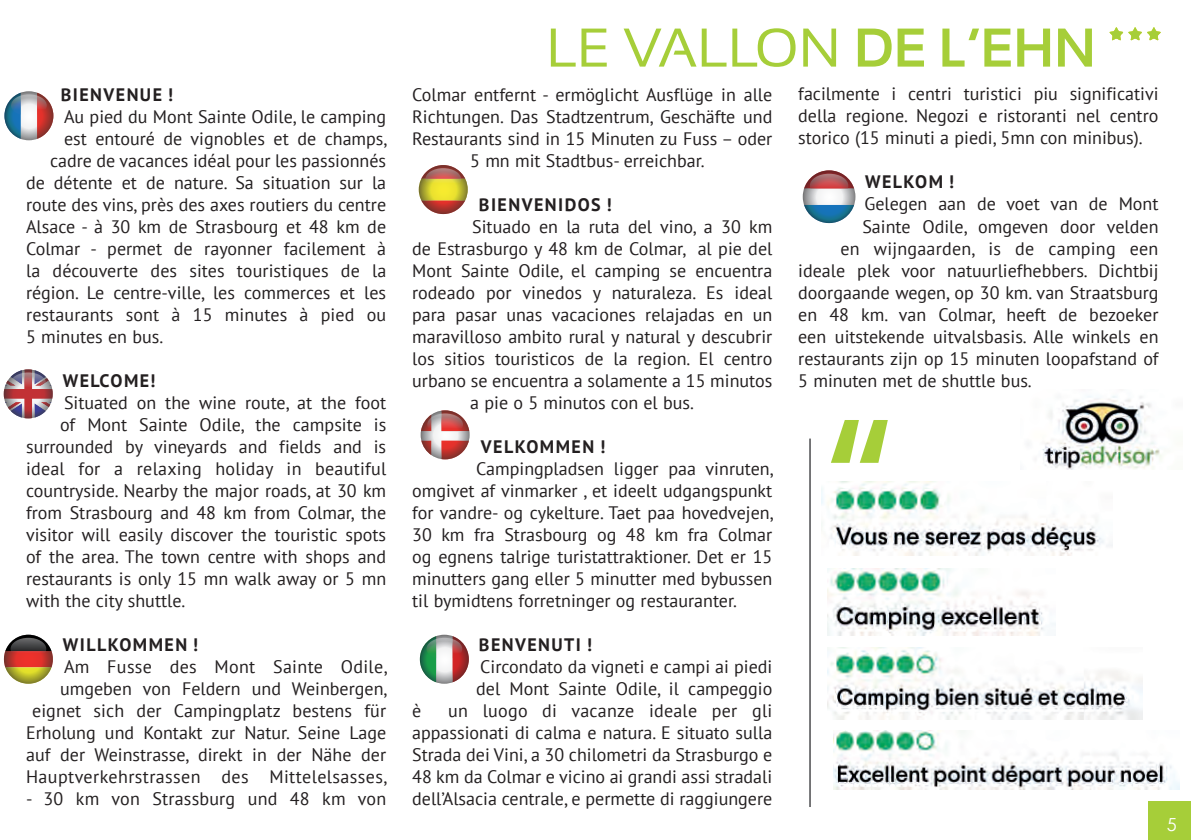
<style>
.page{position:relative;width:1191px;height:840px;background:#fff}
.page>*{position:absolute;margin:0;border:0;box-sizing:border-box;transform-origin:0 0}
.t1{font:54.4px "Sansation";color:#a6ce39}
.t2{font:18px/22px "PT Sans";color:#231f20;text-align:justify}
.t3{font:700 18px "PT Sans";letter-spacing:.08em;color:#231f20}
.t4{font:18px "Century Gothic";color:#fff}
.s1{font-weight:700}
</style>
<div class="page">
<svg style="left:4px;top:634px;width:49px;height:49px"></svg>
<svg style="left:4px;top:369px;width:49px;height:49px"></svg>
<svg style="left:4px;top:91px;width:49px;height:49px"></svg>
<svg style="left:420px;top:634px;width:49px;height:49px"></svg>
<svg style="left:802px;top:170px;width:53px;height:53px"></svg>
<svg style="left:421px;top:410px;width:48px;height:49px"></svg>
<svg style="left:419px;top:165px;width:49px;height:49px"></svg>
<hr style="left:809px;top:438px;width:2px;height:368px;background:#57585a">
<svg style="left:831px;top:420px;width:56px;height:42px"></svg>
<svg style="left:1109px;top:27px;width:51px;height:13px"></svg>
<img style="left:1042px;top:396px;width:120px;height:73px">
<div style="left:1148px;top:801px;width:43px;height:38px;background:#a6ce39"></div>
<img style="left:821px;top:481px;width:291px;height:74px">
<img style="left:827px;top:568px;width:228px;height:67px">
<img style="left:827px;top:647px;width:315px;height:71px">
<img style="left:833px;top:730px;width:346px;height:59px">
<p class="t3" style="left:61px;top:82px;width:114px">BIENVENUE !</p>
<p class="t2" style="left:64px;top:105px;width:323px">Au pied du Mont Sainte Odile, le camping</p>
<p class="t2" style="left:64px;top:127px;width:325px">est entouré de vignobles et de champs,</p>
<p class="t2" style="left:50px;top:149px;width:338px">cadre de vacances idéal pour les passionnés</p>
<p class="t2" style="left:26px;top:171px;width:362px">de détente et de nature. Sa situation sur la</p>
<p class="t2" style="left:26px;top:193px;width:362px">route des vins, près des axes routiers du centre</p>
<p class="t2" style="left:26px;top:215px;width:361px">Alsace - à 30 km de Strasbourg et 48 km de</p>
<p class="t2" style="left:26px;top:237px;width:361px">Colmar - permet de rayonner facilement à</p>
<p class="t2" style="left:26px;top:259px;width:362px">la découverte des sites touristiques de la</p>
<p class="t2" style="left:26px;top:281px;width:361px">région. Le centre-ville, les commerces et les</p>
<p class="t2" style="left:26px;top:303px;width:362px">restaurants sont à 15 minutes à pied ou</p>
<p class="t2" style="left:26px;top:325px;width:139px">5 minutes en bus.</p>
<p class="t3" style="left:63px;top:368px;width:94px">WELCOME!</p>
<p class="t2" style="left:64px;top:391px;width:323px">Situated on the wine route, at the foot</p>
<p class="t2" style="left:60px;top:413px;width:328px">of Mont Sainte Odile, the campsite is</p>
<p class="t2" style="left:26px;top:435px;width:362px">surrounded by vineyards and fields and is</p>
<p class="t2" style="left:26px;top:457px;width:362px">ideal for a relaxing holiday in beautiful</p>
<p class="t2" style="left:26px;top:479px;width:362px">countryside. Nearby the major roads, at 30 km</p>
<p class="t2" style="left:26px;top:501px;width:362px">from Strasbourg and 48 km from Colmar, the</p>
<p class="t2" style="left:26px;top:523px;width:362px">visitor will easily discover the touristic spots</p>
<p class="t2" style="left:26px;top:545px;width:361px">of the area. The town centre with shops and</p>
<p class="t2" style="left:26px;top:567px;width:362px">restaurants is only 15 mn walk away or 5 mn</p>
<p class="t2" style="left:26px;top:589px;width:161px">with the city shuttle.</p>
<p class="t3" style="left:63px;top:632px;width:137px">WILLKOMMEN !</p>
<p class="t2" style="left:26px;top:655px;width:363px;text-align:right">Am Fusse des Mont Sainte Odile, umgeben von Feldern und Weinbergen, eignet sich der Campingplatz bestens für Erholung und Kontakt zur Natur. Seine Lage auf der Weinstrasse, direkt in der Nähe der Hauptverkehrstrassen des Mittelelsasses,</p>
<p class="t2" style="left:26px;top:787px;width:362px">- 30 km von Strassburg und 48 km von</p>
<h1 class="t1" style="left:546px;top:17px;width:551px">LE VALLON <span class="s1">DE L’EHN</span></h1>
<p class="t2" style="left:412px;top:83px;width:362px;text-align:center">Colmar entfernt - ermöglicht Ausflüge in alle Richtungen. Das Stadtzentrum, Geschäfte und Restaurants sind in 15 Minuten zu Fuss – oder 5 mn mit Stadtbus- erreichbar.</p>
<p class="t3" style="left:479px;top:192px;width:134px">BIENVENIDOS !</p>
<p class="t2" style="left:472px;top:215px;width:302px">Situado en la ruta del vino, a 30 km</p>
<p class="t2" style="left:412px;top:237px;width:362px">de Estrasburgo y 48 km de Colmar, al pie del</p>
<p class="t2" style="left:412px;top:259px;width:362px">Mont Sainte Odile, el camping se encuentra</p>
<p class="t2" style="left:412px;top:281px;width:362px">rodeado por vinedos y naturaleza. Es ideal</p>
<p class="t2" style="left:412px;top:303px;width:362px">para pasar unas vacaciones relajadas en un</p>
<p class="t2" style="left:412px;top:325px;width:362px">maravilloso ambito rural y natural y descubrir</p>
<p class="t2" style="left:412px;top:347px;width:362px">los sitios touristicos de la region. El centro</p>
<p class="t2" style="left:412px;top:369px;width:362px">urbano se encuentra a solamente a 15 minutos</p>
<p class="t2" style="left:470px;top:391px;width:225px">a pie o 5 minutos con el bus.</p>
<p class="t3" style="left:481px;top:434px;width:126px">VELKOMMEN !</p>
<p class="t2" style="left:412px;top:457px;width:363px;text-indent:64px">Campingpladsen ligger paa vinruten, omgivet af vinmarker , et ideelt udgangspunkt for vandre- og cykelture. Taet paa hovedvejen, 30 km fra Strasbourg og 48 km fra Colmar og egnens talrige turistattraktioner. Det er 15 minutters gang eller 5 minutter med bybussen til bymidtens forretninger og restauranter.</p>
<p class="t3" style="left:479px;top:632px;width:115px">BENVENUTI !</p>
<p class="t2" style="left:476px;top:655px;width:298px">Circondato da vigneti e campi ai piedi del Mont Sainte Odile, il campeggio</p>
<p class="t2" style="left:412px;top:699px;width:11px">è</p>
<p class="t2" style="left:412px;top:699px;width:362px;text-indent:36px">un luogo di vacanze ideale per gli appassionati di calma e natura. E situato sulla Strada dei Vini, a 30 chilometri da Strasburgo e 48 km da Colmar e vicino ai grandi assi stradali dell’Alsacia centrale, e permette di raggiungere</p>
<p class="t2" style="left:798px;top:83px;width:362px">facilmente i centri turistici piu significativi della regione. Negozi e ristoranti nel centro storico (15 minuti a piedi, 5mn con minibus).</p>
<p class="t3" style="left:865px;top:170px;width:91px">WELKOM !</p>
<p class="t2" style="left:864px;top:193px;width:295px">Gelegen aan de voet van de Mont</p>
<p class="t2" style="left:862px;top:215px;width:297px">Sainte Odile, omgeven door velden</p>
<p class="t2" style="left:840px;top:237px;width:319px">en wijngaarden, is de camping een</p>
<p class="t2" style="left:798px;top:259px;width:362px">ideale plek voor natuurliefhebbers. Dichtbij</p>
<p class="t2" style="left:798px;top:281px;width:362px">doorgaande wegen, op 30 km. van Straatsburg</p>
<p class="t2" style="left:798px;top:303px;width:362px">en 48 km. van Colmar, heeft de bezoeker</p>
<p class="t2" style="left:798px;top:325px;width:362px">een uitstekende uitvalsbasis. Alle winkels en</p>
<p class="t2" style="left:798px;top:346px;width:362px">restaurants zijn op 15 minuten loopafstand of</p>
<p class="t2" style="left:798px;top:368px;width:235px">5 minuten met de shuttle bus.</p>
<p class="t4" style="left:1166px;top:812px;width:11px">5</p>
</div>
